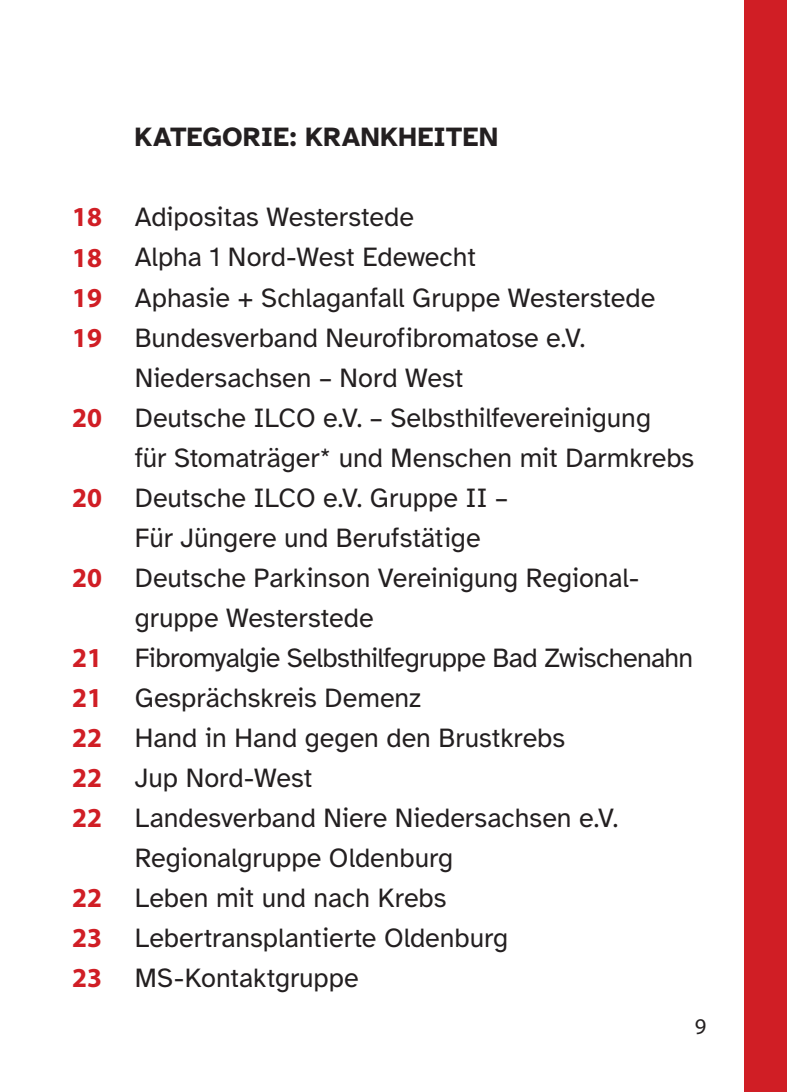
<style>
.page{position:relative;width:787px;height:1092px;background:#fff}
.page>*{position:absolute;margin:0;border:0;box-sizing:border-box;transform-origin:0 0}
.t1{font:27.5px/40px "Atkinson Hyperlegible";color:#231f20}
.t2{font:700 27.5px/40px "Myriad Pro";color:#d01e25;text-align:justify}
.t3{font:700 27.5px "Atkinson Hyperlegible";letter-spacing:.01em;color:#231f20}
.t4{font:22.5px "Myriad Pro";color:#231f20}
</style>
<div class="page">
<div style="left:744px;top:0;width:43px;height:1091px;background:#d01e25"></div>
<p class="t2" style="left:72px;top:196px;width:31px">18<br>18<br>19<br>19</p>
<p class="t2" style="left:72px;top:396px;width:31px">20</p>
<p class="t2" style="left:72px;top:476px;width:31px">20</p>
<p class="t2" style="left:72px;top:556px;width:31px">20</p>
<p class="t2" style="left:72px;top:636px;width:31px">21<br>21<br>22<br>22<br>22</p>
<p class="t2" style="left:72px;top:876px;width:31px">22<br>23<br>23</p>
<p class="t3" style="left:135px;top:121px;width:365px">KATEGORIE: KRANKHEITEN</p>
<p class="t1" style="left:135px;top:198px;width:561px">Adipositas Westerstede<br>Alpha 1 Nord-West Edewecht<br>Aphasie + Schlaganfall Gruppe Westerstede<br>Bundesverband Neurofibromatose e.V.<br>Niedersachsen – Nord West<br>Deutsche ILCO e.V. – Selbsthilfevereinigung<br>für Stomaträger* und Menschen mit Darmkrebs<br>Deutsche ILCO e.V. Gruppe II –<br>Für Jüngere und Berufstätige<br>Deutsche Parkinson Vereinigung Regional&shy;gruppe Westerstede<br>Fibromyalgie Selbsthilfegruppe Bad Zwischenahn<br>Gesprächskreis Demenz<br>Hand in Hand gegen den Brustkrebs<br>Jup Nord-West<br>Landesverband Niere Niedersachsen e.V.<br>Regionalgruppe Oldenburg<br>Leben mit und nach Krebs<br>Lebertransplantierte Oldenburg<br>MS-Kontaktgruppe</p>
<p class="t4" style="left:694px;top:1012px;width:13px">9</p>
</div>
